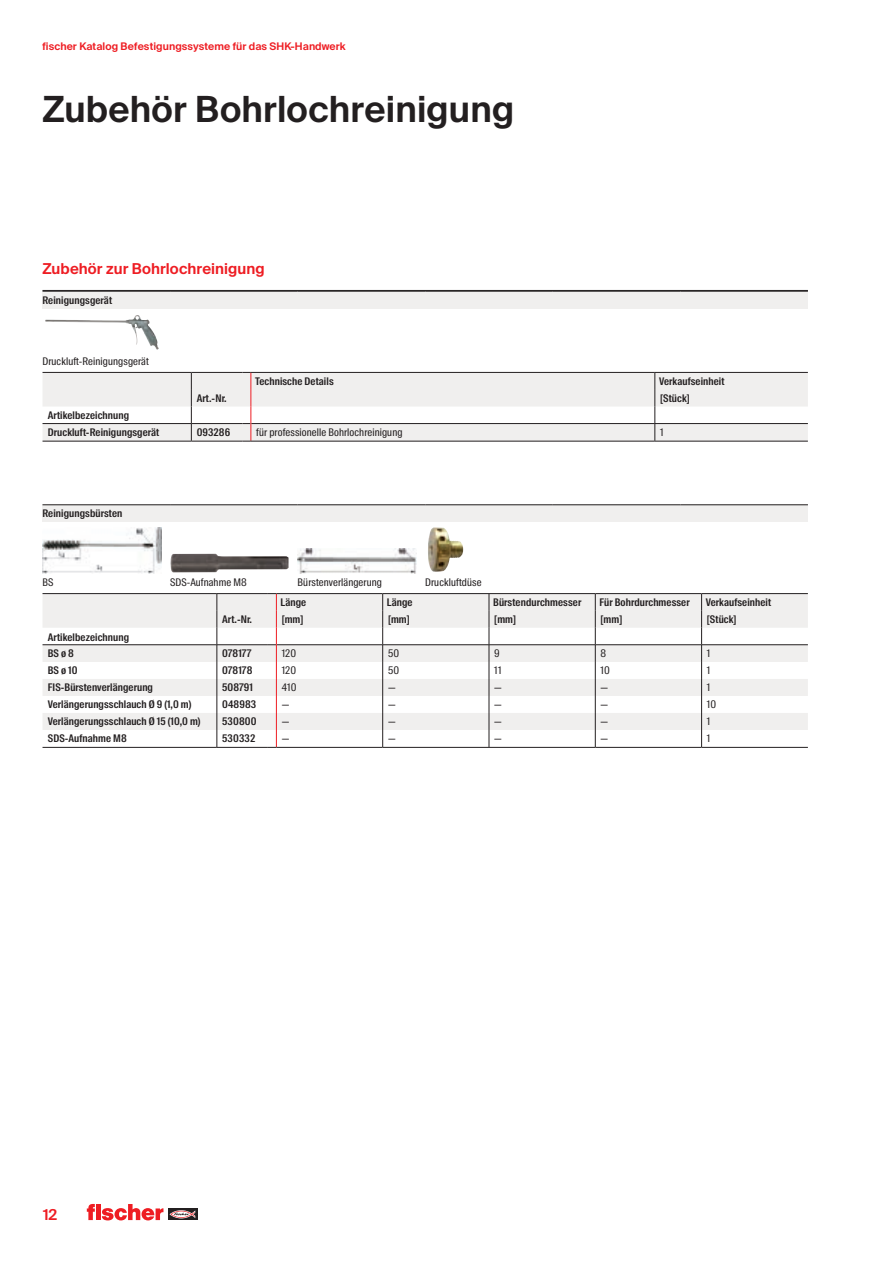
<style>
.page{position:relative;width:893px;height:1263px;background:#fff}
.page>*{position:absolute;margin:0;border:0;box-sizing:border-box;transform-origin:0 0}
.CB_AF_01_HEAD_25PT_S{font:600 36px "fischerstrong";letter-spacing:.005em;color:#231f20}
.CB_AF_02_SUBHEAD_SB{font:600 15px "fischerstrong";letter-spacing:.005em;color:#ee1d23}
.CB_AF_07_TABELLE_HEA{font:600 10.5px "fischerstrong Cond";letter-spacing:.01em;color:#231f20}
.CB_AF_07_TABELLE_COP{font:10.5px "fischerstrong Cond";letter-spacing:.01em;color:#231f20}
.t1{font:600 10.5px "fischerstrong";letter-spacing:.005em;color:#ee1d23}
.CB_AF_07_TABLE_ITEM{font:600 10.5px "fischerstrong Cond";letter-spacing:.01em;color:#231f20}
</style>
<div class="page">
<svg style="left:168px;top:1208px;width:29px;height:12px"></svg>
<svg style="left:169px;top:1210px;width:26px;height:8px"></svg>
<svg style="left:87px;top:1204px;width:76px;height:16px"></svg>
<svg style="left:43px;top:372px;width:765px;height:70px"></svg>
<hr style="left:251px;top:441px;width:404px;height:1px;background:#231f20">
<hr style="left:655px;top:441px;width:153px;height:1px;background:#231f20">
<div style="left:43px;top:291px;width:765px;height:17px;background:#f0efee"></div>
<hr style="left:43px;top:291px;width:127px;height:1px;background:#231f20">
<hr style="left:170px;top:291px;width:128px;height:1px;background:#231f20">
<hr style="left:298px;top:291px;width:127px;height:1px;background:#231f20">
<hr style="left:425px;top:291px;width:128px;height:1px;background:#231f20">
<hr style="left:553px;top:291px;width:127px;height:1px;background:#231f20">
<hr style="left:680px;top:291px;width:128px;height:1px;background:#231f20">
<hr style="left:43px;top:290px;width:765px;height:1px;background:#231f20">
<img style="left:45px;top:315px;width:114px;height:35px">
<svg style="left:43px;top:593px;width:765px;height:155px"></svg>
<hr style="left:276px;top:747px;width:107px;height:1px;background:#231f20">
<hr style="left:383px;top:747px;width:106px;height:1px;background:#231f20">
<hr style="left:489px;top:747px;width:106px;height:1px;background:#231f20">
<hr style="left:595px;top:747px;width:107px;height:1px;background:#231f20">
<hr style="left:702px;top:747px;width:106px;height:1px;background:#231f20">
<div style="left:43px;top:505px;width:765px;height:17px;background:#f0efee"></div>
<hr style="left:43px;top:504px;width:127px;height:1px;background:#231f20">
<hr style="left:170px;top:504px;width:128px;height:1px;background:#231f20">
<hr style="left:298px;top:504px;width:127px;height:1px;background:#231f20">
<hr style="left:425px;top:504px;width:128px;height:1px;background:#231f20">
<hr style="left:553px;top:504px;width:127px;height:1px;background:#231f20">
<hr style="left:680px;top:504px;width:128px;height:1px;background:#231f20">
<img style="left:43px;top:528px;width:119px;height:45px">
<img style="left:171px;top:554px;width:118px;height:18px">
<img style="left:298px;top:549px;width:119px;height:24px">
<img style="left:428px;top:527px;width:35px;height:45px">
<p class="t1" style="left:43px;top:41px;width:305px">fischer Katalog Befestigungssysteme für das SHK-Handwerk</p>
<p class="CB_AF_01_HEAD_25PT_S" style="left:43px;top:88px;width:473px">Zubehör Bohrlochreinigung</p>
<p class="CB_AF_02_SUBHEAD_SB" style="left:43px;top:260px;width:224px">Zubehör zur Bohrlochreinigung</p>
<p class="CB_AF_07_TABELLE_HEA" style="left:43px;top:294px;width:71px">Reinigungsgerät</p>
<p class="CB_AF_07_TABELLE_COP" style="left:43px;top:355px;width:108px">Druckluft-Reinigungsgerät</p>
<p class="CB_AF_07_TABELLE_HEA" style="left:255px;top:375px;width:80px">Technische Details</p>
<p class="CB_AF_07_TABELLE_HEA" style="left:659px;top:375px;width:67px">Verkaufseinheit</p>
<p class="CB_AF_07_TABELLE_HEA" style="left:197px;top:392px;width:31px">Art.-Nr.</p>
<p class="CB_AF_07_TABELLE_HEA" style="left:660px;top:392px;width:31px">[Stück]</p>
<p class="CB_AF_07_TABELLE_HEA" style="left:48px;top:409px;width:83px">Artikelbezeichnung</p>
<p class="CB_AF_07_TABELLE_HEA" style="left:48px;top:426px;width:113px">Druckluft-Reinigungsgerät</p>
<p class="CB_AF_07_TABLE_ITEM" style="left:197px;top:426px;width:35px">093286</p>
<p class="CB_AF_07_TABELLE_COP" style="left:256px;top:426px;width:148px">für professionelle Bohrlochreinigung</p>
<p class="CB_AF_07_TABELLE_COP" style="left:660px;top:426px;width:5px">1</p>
<p class="CB_AF_07_TABELLE_HEA" style="left:43px;top:507px;width:81px">Reinigungsbürsten</p>
<p class="CB_AF_07_TABELLE_COP" style="left:43px;top:576px;width:12px">BS</p>
<p class="CB_AF_07_TABELLE_COP" style="left:170px;top:576px;width:78px">SDS-Aufnahme M8</p>
<p class="CB_AF_07_TABELLE_COP" style="left:298px;top:576px;width:86px">Bürstenverlängerung</p>
<p class="CB_AF_07_TABELLE_COP" style="left:425px;top:576px;width:58px">Druckluftdüse</p>
<p class="CB_AF_07_TABELLE_HEA" style="left:281px;top:596px;width:27px">Länge</p>
<p class="CB_AF_07_TABELLE_HEA" style="left:387px;top:596px;width:27px">Länge</p>
<p class="CB_AF_07_TABELLE_HEA" style="left:493px;top:596px;width:90px">Bürstendurchmesser</p>
<p class="CB_AF_07_TABELLE_HEA" style="left:600px;top:596px;width:92px">Für Bohrdurchmesser</p>
<p class="CB_AF_07_TABELLE_HEA" style="left:706px;top:596px;width:67px">Verkaufseinheit</p>
<p class="CB_AF_07_TABELLE_HEA" style="left:222px;top:614px;width:31px">Art.-Nr.</p>
<p class="CB_AF_07_TABELLE_HEA" style="left:282px;top:614px;width:23px">[mm]</p>
<p class="CB_AF_07_TABELLE_HEA" style="left:388px;top:614px;width:23px">[mm]</p>
<p class="CB_AF_07_TABELLE_HEA" style="left:494px;top:614px;width:23px">[mm]</p>
<p class="CB_AF_07_TABELLE_HEA" style="left:601px;top:614px;width:23px">[mm]</p>
<p class="CB_AF_07_TABELLE_HEA" style="left:707px;top:614px;width:31px">[Stück]</p>
<p class="CB_AF_07_TABELLE_HEA" style="left:48px;top:631px;width:83px">Artikelbezeichnung</p>
<p class="CB_AF_07_TABELLE_HEA" style="left:48px;top:647px;width:28px">BS ø 8</p>
<p class="CB_AF_07_TABLE_ITEM" style="left:222px;top:647px;width:31px">078177</p>
<p class="CB_AF_07_TABELLE_COP" style="left:282px;top:647px;width:16px">120</p>
<p class="CB_AF_07_TABELLE_COP" style="left:388px;top:647px;width:13px">50</p>
<p class="CB_AF_07_TABELLE_COP" style="left:494px;top:647px;width:7px">9</p>
<p class="CB_AF_07_TABELLE_COP" style="left:601px;top:647px;width:7px">8</p>
<p class="CB_AF_07_TABELLE_COP" style="left:707px;top:647px;width:5px">1</p>
<p class="CB_AF_07_TABELLE_HEA" style="left:48px;top:664px;width:31px">BS ø 10</p>
<p class="CB_AF_07_TABLE_ITEM" style="left:222px;top:664px;width:32px">078178</p>
<p class="CB_AF_07_TABELLE_COP" style="left:282px;top:664px;width:16px">120</p>
<p class="CB_AF_07_TABELLE_COP" style="left:388px;top:664px;width:13px">50</p>
<p class="CB_AF_07_TABELLE_COP" style="left:494px;top:664px;width:9px">11</p>
<p class="CB_AF_07_TABELLE_COP" style="left:601px;top:664px;width:11px">10</p>
<p class="CB_AF_07_TABELLE_COP" style="left:707px;top:664px;width:5px">1</p>
<p class="CB_AF_07_TABELLE_HEA" style="left:48px;top:681px;width:107px">FIS-Bürstenverlängerung</p>
<p class="CB_AF_07_TABLE_ITEM" style="left:222px;top:681px;width:32px">508791</p>
<p class="CB_AF_07_TABELLE_COP" style="left:282px;top:681px;width:16px">410</p>
<p class="CB_AF_07_TABELLE_COP" style="left:388px;top:681px;width:9px">—</p>
<p class="CB_AF_07_TABELLE_COP" style="left:494px;top:681px;width:9px">—</p>
<p class="CB_AF_07_TABELLE_COP" style="left:601px;top:681px;width:9px">—</p>
<p class="CB_AF_07_TABELLE_COP" style="left:707px;top:681px;width:5px">1</p>
<p class="CB_AF_07_TABELLE_HEA" style="left:48px;top:698px;width:145px">Verlängerungsschlauch Ø 9 (1,0 m)</p>
<p class="CB_AF_07_TABLE_ITEM" style="left:222px;top:698px;width:36px">048983</p>
<p class="CB_AF_07_TABELLE_COP" style="left:282px;top:698px;width:9px">—</p>
<p class="CB_AF_07_TABELLE_COP" style="left:388px;top:698px;width:9px">—</p>
<p class="CB_AF_07_TABELLE_COP" style="left:494px;top:698px;width:9px">—</p>
<p class="CB_AF_07_TABELLE_COP" style="left:601px;top:698px;width:9px">—</p>
<p class="CB_AF_07_TABELLE_COP" style="left:707px;top:698px;width:11px">10</p>
<p class="CB_AF_07_TABELLE_HEA" style="left:48px;top:715px;width:154px">Verlängerungsschlauch Ø 15 (10,0 m)</p>
<p class="CB_AF_07_TABLE_ITEM" style="left:222px;top:715px;width:36px">530800</p>
<p class="CB_AF_07_TABELLE_COP" style="left:282px;top:715px;width:9px">—</p>
<p class="CB_AF_07_TABELLE_COP" style="left:388px;top:715px;width:9px">—</p>
<p class="CB_AF_07_TABELLE_COP" style="left:494px;top:715px;width:9px">—</p>
<p class="CB_AF_07_TABELLE_COP" style="left:601px;top:715px;width:9px">—</p>
<p class="CB_AF_07_TABELLE_COP" style="left:707px;top:715px;width:5px">1</p>
<p class="CB_AF_07_TABELLE_HEA" style="left:48px;top:732px;width:80px">SDS-Aufnahme M8</p>
<p class="CB_AF_07_TABLE_ITEM" style="left:222px;top:732px;width:35px">530332</p>
<p class="CB_AF_07_TABELLE_COP" style="left:282px;top:732px;width:9px">—</p>
<p class="CB_AF_07_TABELLE_COP" style="left:388px;top:732px;width:9px">—</p>
<p class="CB_AF_07_TABELLE_COP" style="left:494px;top:732px;width:9px">—</p>
<p class="CB_AF_07_TABELLE_COP" style="left:601px;top:732px;width:9px">—</p>
<p class="CB_AF_07_TABELLE_COP" style="left:707px;top:732px;width:5px">1</p>
<h2 class="CB_AF_02_SUBHEAD_SB" style="left:43px;top:1206px;width:16px">12</h2>
</div>
